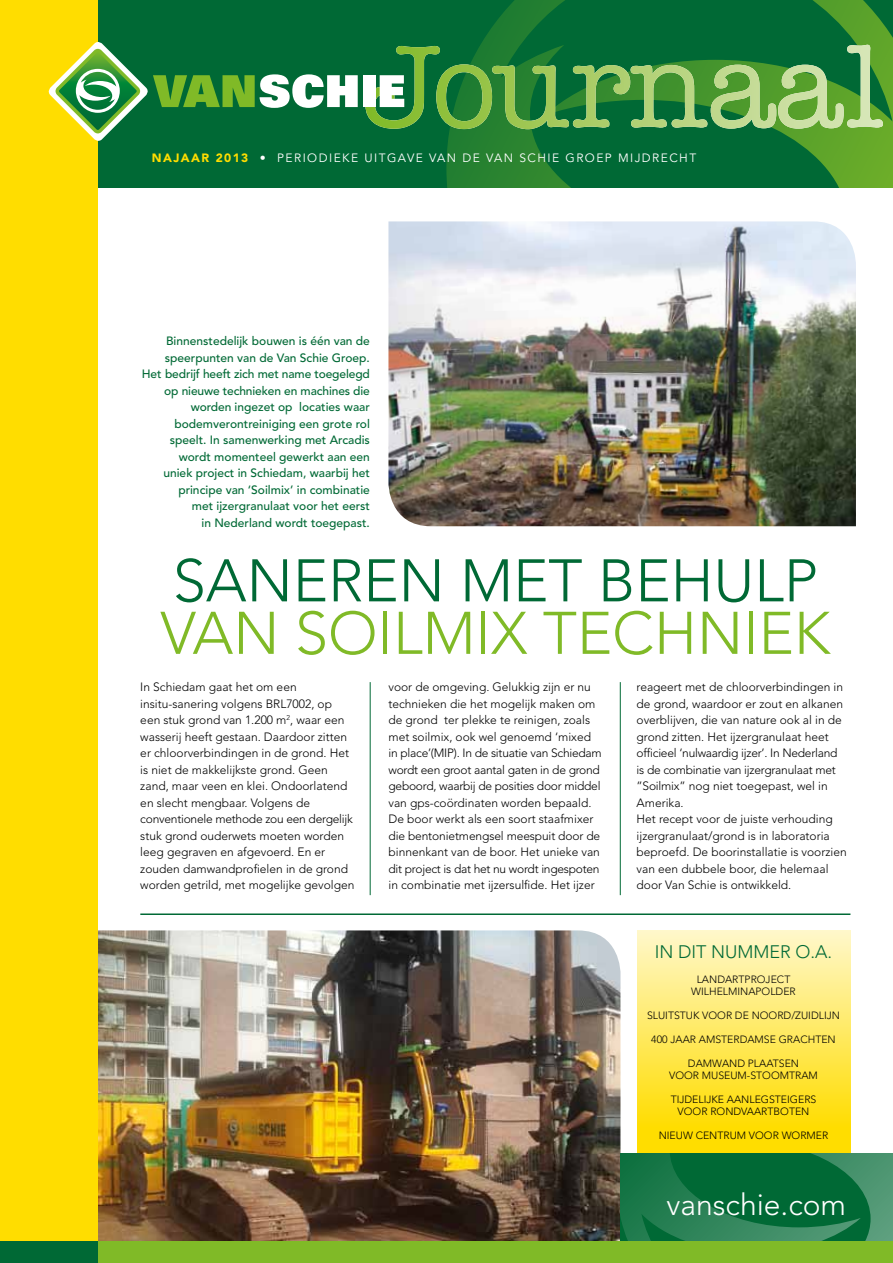
<style>
.page{position:relative;width:893px;height:1263px;background:#fff}
.page>*{position:absolute;margin:0;border:0;box-sizing:border-box;transform-origin:0 0}
.t1{font:300 59.4px "Avenir";color:#80ba27}
.t2{font:300 59.4px "Avenir";color:#006935}
.t3{font:300 30px "Avenir";color:#fff}
.t4{font:300 18px "Avenir";color:#006935}
.t5{font:300 12px/16.5px "Avenir";color:#000}
.t6{font:500 12px/16.5px "Avenir";color:#006935;text-align:right}
.t7{font:12px "Avenir";letter-spacing:.12em;color:#fff}
.t8{font:300 10.5px/12px "Avenir";color:#000;text-align:center}
.s1{font-weight:900;color:#fd0}
.s2{font-weight:900}
</style>
<div class="page">
<img style="left:98px;top:930px;width:522px;height:312px">
<div style="left:98px;top:0;width:795px;height:188px;background:#006935"></div>
<svg style="left:446px;top:0;width:447px;height:188px"></svg>
<div style="left:0;top:0;width:98px;height:1263px;background:#fd0"></div>
<svg style="left:617px;top:1032px;width:276px;height:210px;background:#2c8256"></svg>
<div style="left:637px;top:930px;width:256px;height:223px;background:#fff"></div>
<hr style="left:140px;top:913px;width:710px;height:2px;background:#006935">
<div style="left:637px;top:930px;width:213px;height:223px;background:linear-gradient(to bottom,#fff7c9,#ffda00)"></div>
<div style="left:98px;top:1242px;width:795px;height:21px;background:#80ba27"></div>
<hr style="left:370px;top:682px;width:1px;height:213px;background:#006935">
<svg style="left:48px;top:42px;width:310px;height:99px"></svg>
<div style="left:363px;top:75px;width:12px;height:32px;background:#fff"></div>
<svg style="left:365px;top:45px;width:518px;height:84px"></svg>
<div style="left:0;top:1242px;width:98px;height:21px;background:#006935"></div>
<img style="left:388px;top:221px;width:468px;height:305px">
<hr style="left:620px;top:682px;width:1px;height:213px;background:#006935">
<p class="t7" style="left:152px;top:151px;width:344px"><span class="s1">NAJAAR 2013</span> <span class="s2">•</span> PERIODIEKE UITGAVE VAN DE VAN</p>
<p class="t7" style="left:519px;top:151px;width:67px">SCHIE GROEP</p>
<p class="t7" style="left:618px;top:151px;width:34px">MIJDRE</p>
<p class="t7" style="left:669px;top:151px;width:28px">CHT</p>
<p class="t6" style="left:142px;top:333px;width:230px">Binnenstedelijk bouwen is één van de speerpunten van de Van Schie Groep.<br>Het bedrijf heeft zich met name toegelegd op nieuwe technieken en machines die worden ingezet op locaties waar bodemverontreiniging een grote rol speelt. In samenwerking met Arcadis wordt momenteel gewerkt aan een<br>uniek project in Schiedam, waarbij het principe van ‘Soilmix’ in combinatie<br>met ijzergranulaat voor het eerst<br>in Nederland wordt toegepast.</p>
<h1 class="t2" style="left:173px;top:546px;width:647px">Saneren met behulp</h1>
<h1 class="t1" style="left:161px;top:598px;width:671px">van SOILmix techni ek</h1>
<p class="t5" style="left:140px;top:679px;width:216px">In Schiedam gaat het om een insitu-sanering volgens BRL7002, op een stuk grond van 1.200 m<sup>2</sup>, waar een wasserij heeft gestaan. Daardoor zitten er chloorverbindingen in de grond. Het is niet de makkelijkste grond. Geen zand, maar veen en klei. Ondoorlatend en slecht mengbaar. Volgens de conventionele methode zou een dergelijk stuk grond ouderwets moeten worden leeg gegraven en afgevoerd. En er zouden damwandprofielen in de grond worden getrild, met mogelijke gevolgen</p>
<p class="t5" style="left:388px;top:679px;width:215px">voor de omgeving. Gelukkig zijn er nu technieken die het mogelijk maken om de grond ter plekke te reinigen, zoals met soilmix, ook wel genoemd ‘mixed in place’(M IP). In de situatie van Schiedam wordt een groot aantal gaten in de grond geboord, waarbij de posities door middel van gps-coördinaten worden bepaald.<br>De boor werkt als een soort staafmixer die bentonietmengsel meespuit door de binnenkant van de boor. Het unieke van dit project is dat het nu wordt ingespoten in combinatie met ijzersulfide. Het ijzer</p>
<p class="t5" style="left:637px;top:679px;width:212px">reageert met de chloorverbindingen in de grond, waardoor er zout en alkanen overblijven, die van nature ook al in de grond zitten. H et ijzergranulaat heet officieel ‘nulwaardig ijzer’. In Nederland is de combinatie van ijzergranulaat met ”Soilmix” nog niet toegepast, wel in Amerika.<br>H et recept voor de juiste verhouding ijzergranulaat/grond is in laboratoria beproefd. De boorinstallatie is voorzien van een dubbele boor, die helemaal door Van Schie is ontwikkeld.</p>
<h3 class="t4" style="left:655px;top:941px;width:179px">In dit nummer o.a.</h3>
<p class="t8" style="left:691px;top:974px;width:106px">Landartproject<br>Wi lhelmi napolder</p>
<p class="t8" style="left:647px;top:1010px;width:114px">Sluitstuk voo r de Noo</p>
<p class="t8" style="left:777px;top:1010px;width:64px">rd/Zui dlijn</p>
<p class="t8" style="left:651px;top:1034px;width:186px">400 jaar Amsterdamse Grachten</p>
<p class="t8" style="left:669px;top:1058px;width:150px">Damwand plaatsen<br>voor museum-stoomtram</p>
<p class="t8" style="left:671px;top:1094px;width:146px">Tijdelijke aanlegsteig ers voo r ro ndvaartboten</p>
<p class="t8" style="left:659px;top:1130px;width:150px">Ni euw centrum voor WORMER</p>
<h2 class="t3" style="left:667px;top:1187px;width:181px">vanschie.com</h2>
</div>
